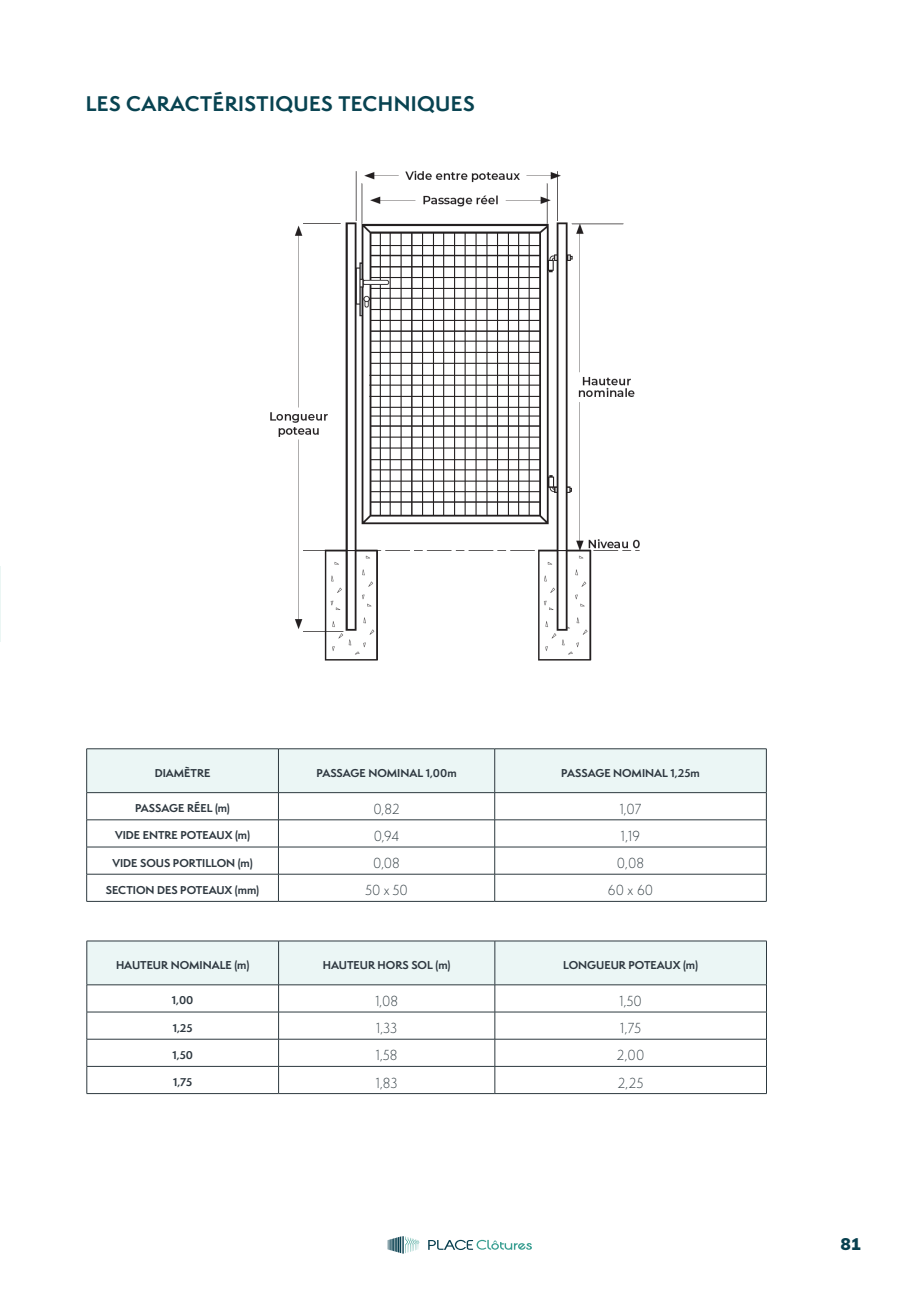
<style>
.page{position:relative;width:919px;height:1289px;background:#fff}
.page>*{position:absolute;margin:0;border:0;box-sizing:border-box;transform-origin:0 0}
.t1{font:700 19.5px "Semplicita Pro";letter-spacing:.02em;color:#084351}
.t2{font:900 16.5px "Muli";color:#08404f}
.t3{font:300 13.5px "Semplicita Pro";color:#2d393f;scale:.95 1}
.t4{font:700 10.5px "Semplicita Pro";color:#2e3840}
</style>
<div class="page">
<svg style="left:428px;top:1239px;width:104px;height:11px"></svg>
<svg style="left:387px;top:1236px;width:33px;height:17px"></svg>
<img style="left:270px;top:170px;width:370px;height:491px">
<svg style="left:86px;top:748px;width:681px;height:153px"></svg>
<hr style="left:86px;top:901px;width:192px;height:1px;background:#2d393f">
<hr style="left:278px;top:901px;width:216px;height:1px;background:#2d393f">
<hr style="left:494px;top:901px;width:272px;height:1px;background:#2d393f">
<hr style="left:87px;top:940px;width:191px;height:1px;background:#2d393f">
<hr style="left:278px;top:940px;width:217px;height:1px;background:#2d393f">
<hr style="left:495px;top:940px;width:271px;height:1px;background:#2d393f">
<svg style="left:87px;top:941px;width:680px;height:152px"></svg>
<hr style="left:87px;top:1093px;width:191px;height:1px;background:#2d393f">
<hr style="left:278px;top:1093px;width:217px;height:1px;background:#2d393f">
<hr style="left:495px;top:1093px;width:271px;height:1px;background:#2d393f">
<hr style="left:0;top:566px;width:1px;height:76px;background:#ebf6f4">
<p class="t1" style="left:86px;top:89px;width:390px">LES CARACTÉRISTIQUES TECHNIQUES</p>
<p class="t4" style="left:155px;top:764px;width:57px">DIAMÈTRE</p>
<p class="t4" style="left:316px;top:764px;width:141px">PASSAGE NOMINAL 1,00m</p>
<p class="t4" style="left:561px;top:764px;width:140px">PASSAGE NOMINAL 1,25m</p>
<p class="t4" style="left:135px;top:800px;width:96px">PASSAGE RÉEL (m)</p>
<p class="t3" style="left:373px;top:799px;width:29px">0,82</p>
<p class="t3" style="left:619px;top:799px;width:24px">1,07</p>
<p class="t4" style="left:115px;top:827px;width:136px">VIDE ENTRE POTEAUX (m)</p>
<p class="t3" style="left:374px;top:827px;width:28px">0,94</p>
<p class="t3" style="left:621px;top:827px;width:22px">1,19</p>
<p class="t4" style="left:112px;top:854px;width:142px">VIDE SOUS PORTILLON (m)</p>
<p class="t3" style="left:373px;top:854px;width:29px">0,08</p>
<p class="t3" style="left:616px;top:854px;width:30px">0,08</p>
<p class="t4" style="left:106px;top:881px;width:155px">SECTION DES POTEAUX (mm)</p>
<p class="t3" style="left:365px;top:881px;width:46px">50 x 50</p>
<p class="t3" style="left:608px;top:881px;width:49px">60 x 60</p>
<p class="t4" style="left:116px;top:957px;width:135px">HAUTEUR NOMINALE (m)</p>
<p class="t4" style="left:323px;top:957px;width:129px">HAUTEUR HORS SOL (m)</p>
<p class="t4" style="left:563px;top:957px;width:136px">LONGUEUR POTEAUX (m)</p>
<p class="t4" style="left:172px;top:992px;width:23px">1,00</p>
<p class="t3" style="left:375px;top:991px;width:25px">1,08</p>
<p class="t3" style="left:619px;top:991px;width:25px">1,50</p>
<p class="t4" style="left:173px;top:1019px;width:21px">1,25</p>
<p class="t3" style="left:376px;top:1019px;width:24px">1,33</p>
<p class="t3" style="left:620px;top:1019px;width:24px">1,75</p>
<p class="t4" style="left:172px;top:1046px;width:22px">1,50</p>
<p class="t3" style="left:376px;top:1046px;width:24px">1,58</p>
<p class="t3" style="left:617px;top:1046px;width:30px">2,00</p>
<p class="t4" style="left:173px;top:1074px;width:21px">1,75</p>
<p class="t3" style="left:376px;top:1073px;width:24px">1,83</p>
<p class="t3" style="left:617px;top:1073px;width:28px">2,25</p>
<h2 class="t2" style="left:840px;top:1231px;width:21px">81</h2>
</div>
